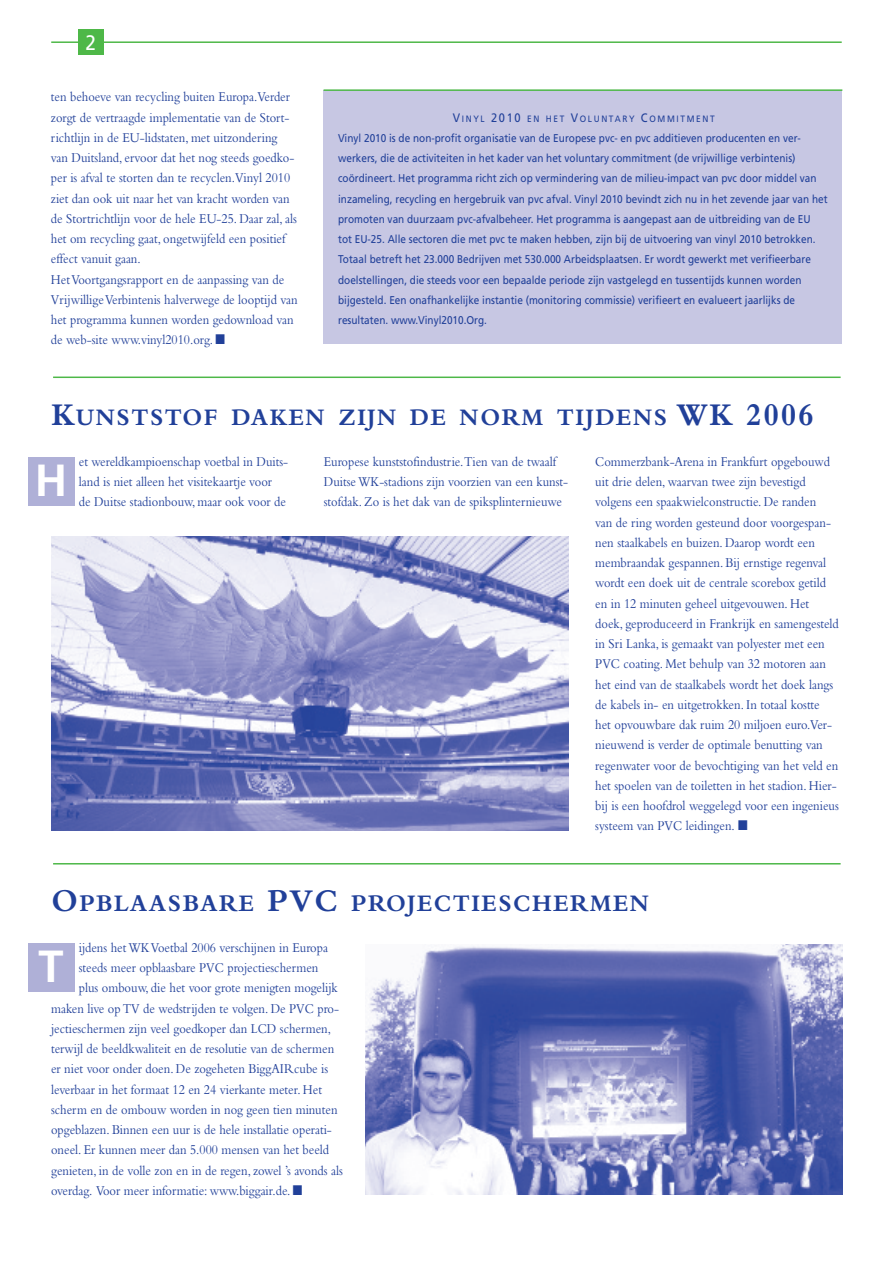
<style>
.page{position:relative;width:893px;height:1263px;background:#fff}
.page>*{position:absolute;margin:0;border:0;box-sizing:border-box;transform-origin:0 0}
.t1{font:700 45px "Frutiger";color:#fff}
.t2{font:700 24.75px "Bembo";letter-spacing:.065em;color:#214099;scale:.95 1}
.t3{font:21px "Frutiger";color:#fff;scale:.9 1}
.t4{font:14.1px/20.2px "Bembo";color:#214099;scale:.89 1}
.t5{font:11.25px/20.2px "Frutiger";color:#214099;scale:.89 1}
.t6{font:9.3px "Frutiger";letter-spacing:.2em;color:#214099;scale:.9 1}
.s1{font-size:12.3px}
.s2{font-size:33px}
</style>
<div class="page">
<div style="left:324px;top:91px;width:518px;height:253px;background:#c7c7e3"></div>
<hr style="left:51px;top:41px;width:791px;height:2px;background:#4eb848">
<div style="left:78px;top:29px;width:26px;height:26px;background:#4eb848"></div>
<hr style="left:324px;top:89px;width:518px;height:2px;background:#4eb848">
<hr style="left:53px;top:376px;width:788px;height:2px;background:#4eb848">
<div style="left:28px;top:457px;width:47px;height:49px;background:#afb0d7"></div>
<img style="left:51px;top:536px;width:517px;height:294px">
<hr style="left:53px;top:863px;width:788px;height:1px;background:#4eb848">
<div style="left:28px;top:943px;width:46px;height:49px;background:#afb0d7"></div>
<img style="left:365px;top:944px;width:477px;height:250px">
<h3 class="t3" style="left:86px;top:33px;width:13px">2</h3>
<p class="t4" style="left:51px;top:88px;width:279px">ten behoeve van recycling buiten Europa.Verder zorgt de vertraagde implementatie van de Stort&shy;richtlijn in de EU-lidstaten, met uitzondering van Duitsland, ervoor dat het nog steeds goedko&shy;per is afval te storten dan te recyclen.Vinyl 2010 ziet dan ook uit naar het van kracht worden van de Stortrichtlijn voor de hele EU-25. Daar zal, als het om recycling gaat, ongetwijfeld een positief effect vanuit gaan.<br>Het Voortgangsrapport en de aanpassing van de Vrijwillige Verbintenis halverwege de looptijd van het programma kunnen worden gedownload van de web-site www.vinyl2010.org. ■</p>
<p class="t6" style="left:453px;top:114px;width:293px"><span class="s1">V</span>INYL <span class="s1">2010</span> EN HET <span class="s1">V</span>OLUNTARY <span class="s1">C</span>OMMITMENT</p>
<p class="t5" style="left:338px;top:128px;width:551px">Vinyl 2010 is de non-profit organisatie van de Europese pvc- en pvc additieven producenten en ver&shy;werkers, die de activiteiten in het kader van het voluntary commitment (de vrijwillige verbintenis) coördineert. Het programma richt zich op vermindering van de milieu-impact van pvc door middel van inzameling, recycling en hergebruik van pvc afval. Vinyl 2010 bevindt zich nu in het zevende jaar van het promoten van duurzaam pvc-afvalbeheer. Het programma is aangepast aan de uitbreiding van de EU<br>tot EU-25. Alle sectoren die met pvc te maken hebben, zijn bij de uitvoering van vinyl 2010 betrokken.<br>Totaal betreft het 23.000 Bedrijven met 530.000 Arbeidsplaatsen. Er wordt gewerkt met verifieerbare doelstellingen, die steeds voor een bepaalde periode zijn vastgelegd en tussentijds kunnen worden bijgesteld. Een onafhankelijke instantie (monitoring commissie) verifieert en evalueert jaarlijks de resultaten. www.Vinyl2010.Org.</p>
<h2 class="t2" style="left:51px;top:409px;width:804px"><span class="s2">K</span>UNSTSTOF DAKEN ZIJN DE NORM TIJDENS <span class="s2">WK 2006</span></h2>
<p class="t4" style="left:324px;top:453px;width:276px">Europese kunststofindustrie.Tien van de twaalf<br>Duitse WK-stadions zijn voorzien van een kunst&shy;stofdak. Zo is het dak van de spiksplinternieuwe</p>
<p class="t4" style="left:595px;top:453px;width:275px">Commerzbank-Arena in Frankfurt opgebouwd uit drie delen, waarvan twee zijn bevestigd volgens een spaakwielconstructie. De randen<br>van de ring worden gesteund door voorgespan&shy;nen staalkabels en buizen. Daarop wordt een membraandak gespannen. Bij ernstige regenval wordt een doek uit de centrale scorebox getild en in 12 minuten geheel uitgevouwen. Het doek, geproduceerd in Frankrijk en samengesteld in Sri Lanka, is gemaakt van polyester met een PVC coating. Met behulp van 32 motoren aan het eind van de staalkabels wordt het doek langs de kabels in- en uitgetrokken. In totaal kostte het opvouwbare dak ruim 20 miljoen euro.Ver&shy;nieuwend is verder de optimale benutting van regenwater voor de bevochtiging van het veld en het spoelen van de toiletten in het stadion. Hier&shy;bij is een hoofdrol weggelegd voor een ingenieus systeem van PVC leidingen. ■</p>
<p class="t4" style="left:79px;top:453px;width:237px">et wereldkampioenschap voetbal in Duits&shy;land is niet alleen het visitekaartje voor<br>de Duitse stadionbouw, maar ook voor de</p>
<h1 class="t1" style="left:35px;top:461px;width:34px">H</h1>
<h2 class="t2" style="left:51px;top:895px;width:631px"><span class="s2">O</span>PBLAASBARE <span class="s2">PVC</span> PROJECTIESCHERMEN</h2>
<h1 class="t1" style="left:39px;top:947px;width:27px">T</h1>
<p class="t4" style="left:79px;top:939px;width:282px">ijdens het WK Voetbal 2006 verschijnen in Europa</p>
<p class="t4" style="left:79px;top:959px;width:271px">steeds meer opblaasbare PVC projectieschermen</p>
<p class="t4" style="left:79px;top:979px;width:293px">plus ombouw, die het voor grote menigten mogelijk</p>
<p class="t4" style="left:51px;top:999px;width:325px">maken live op TV de wedstrijden te volgen. De PVC pro-</p>
<p class="t4" style="left:51px;top:1020px;width:316px">jectieschermen zijn veel goedkoper dan LCD schermen,</p>
<p class="t4" style="left:51px;top:1040px;width:320px">terwijl de beeldkwaliteit en de resolutie van de schermen</p>
<p class="t4" style="left:51px;top:1060px;width:313px">er niet voor onder doen. De zogeheten BiggAIRcube is</p>
<p class="t4" style="left:51px;top:1080px;width:306px">leverbaar in het formaat 12 en 24 vierkante meter. Het</p>
<p class="t4" style="left:51px;top:1101px;width:323px">scherm en de ombouw worden in nog geen tien minuten</p>
<p class="t4" style="left:51px;top:1121px;width:317px">opgeblazen. Binnen een uur is de hele installatie operati-</p>
<p class="t4" style="left:51px;top:1141px;width:314px">oneel. Er kunnen meer dan 5.000 mensen van het beeld</p>
<p class="t4" style="left:51px;top:1161px;width:329px">genieten, in de volle zon en in de regen, zowel ’s avonds als</p>
<p class="t4" style="left:51px;top:1182px;width:284px">overdag. Voor meer informatie: www.biggair.de. ■</p>
</div>
